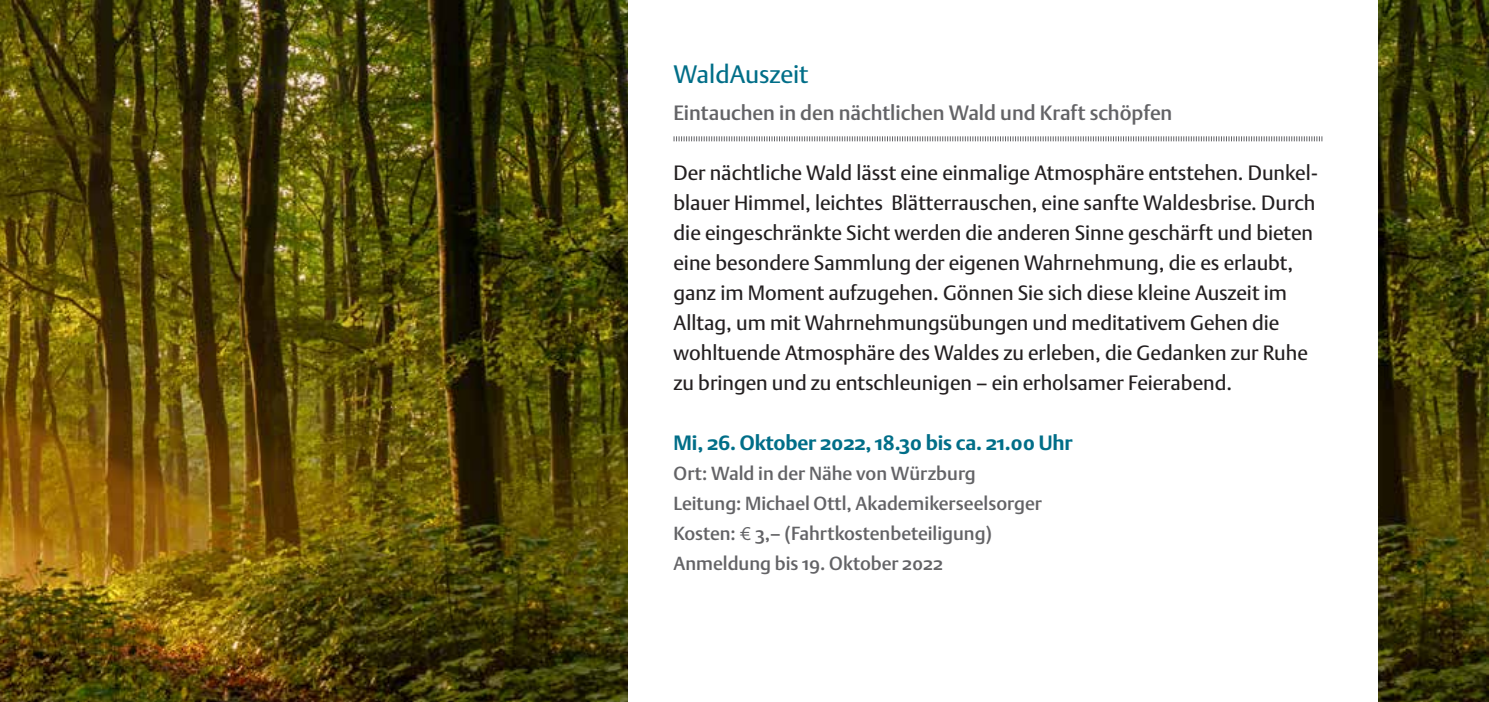
<style>
.page{position:relative;width:1489px;height:702px;background:#fff}
.page>*{position:absolute;margin:0;border:0;box-sizing:border-box;transform-origin:0 0}
.t1{font:25px "DTL Argo ST";letter-spacing:-.005em;color:#006e88}
.t2{font:20.5px/30px "DTL Argo ST";color:#231f20}
.t3{font:500 20.5px "DTL Argo ST";color:#636366}
.t4{font:700 20.5px "DTL Argo ST";letter-spacing:-.01em;color:#006e88}
.t5{font:500 18.75px/30px "DTL Argo ST";color:#636366}
.s1{font-family:"Meta Normal";font-weight:400}
</style>
<div class="page">
<img style="left:0;top:0;width:628px;height:702px">
<img style="left:1378px;top:0;width:110px;height:702px">
<svg style="left:673px;top:136px;width:649px;height:6px"></svg>
<p class="t1" style="left:673px;top:59px;width:136px">WaldAuszeit</p>
<p class="t3" style="left:673px;top:101px;width:500px">Eintauchen in den nächtlichen Wald und Kraft schöpfen</p>
<p class="t2" style="left:673px;top:158px;width:645px">Der nächtliche Wald lässt eine einmalige Atmosphäre entstehen. Dunkel&shy;blauer Himmel, leichtes Blätterrauschen, eine sanfte Waldesbrise. Durch die eingeschränkte Sicht werden die anderen Sinne geschärft und bieten eine besondere Sammlung der eigenen Wahrnehmung, die es erlaubt, ganz im Moment aufzugehen. Gönnen Sie sich diese kleine Auszeit im Alltag, um mit Wahrnehmungsübungen und meditativem Gehen die wohltuende Atmosphäre des Waldes zu erleben, die Gedanken zur Ruhe zu bringen und zu entschleunigen – ein erholsamer Feierabend.</p>
<p class="t4" style="left:673px;top:431px;width:400px">Mi, 26. Oktober 2022, 18.30 bis ca. 21.00 Uhr</p>
<p class="t5" style="left:673px;top:458px;width:370px">Ort: Wald in der Nähe von Würzburg Leitung: Michael Ottl, Akademikerseelsorger Kosten: <span class="s1">€</span> 3,– (Fahrtkostenbeteiligung)<br>Anmeldung bis 19. Oktober 2022</p>
</div>
